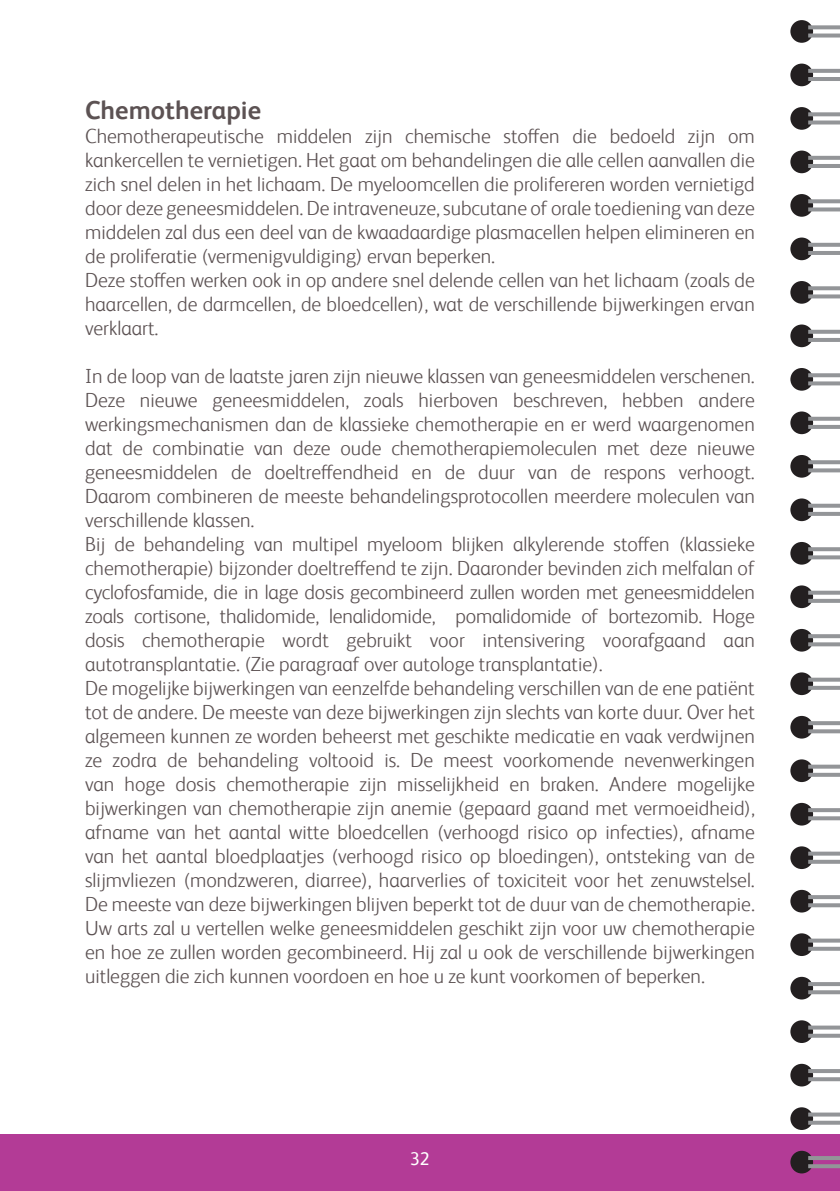
<style>
.page{position:relative;width:840px;height:1191px;background:#fff}
.page>*{position:absolute;margin:0;border:0;box-sizing:border-box;transform-origin:0 0}
.inter_titre_2_-_bold_gris{font:700 26px "BMS Humanity";color:#5c5253}
.texte_base{font:300 20px/24px "BMS Humanity";color:#5c5253;text-align:justify}
.t1{font:18px "BMS Humanity";color:#fff}
</style>
<div class="page">
<div style="left:0;top:1134px;width:839px;height:57px;background:#b33b96"></div>
<div style="left:790px;top:455px;width:22px;height:22px;background:#231f20;border-radius:50%"></div>
<svg style="left:808px;top:460px;width:31px;height:4px"></svg>
<svg style="left:808px;top:468px;width:31px;height:4px"></svg>
<div style="left:790px;top:107px;width:22px;height:23px;background:#231f20;border-radius:50%"></div>
<svg style="left:808px;top:112px;width:31px;height:4px"></svg>
<svg style="left:808px;top:120px;width:31px;height:4px"></svg>
<div style="left:790px;top:803px;width:22px;height:22px;background:#231f20;border-radius:50%"></div>
<svg style="left:808px;top:808px;width:31px;height:4px"></svg>
<svg style="left:808px;top:816px;width:31px;height:4px"></svg>
<div style="left:790px;top:629px;width:22px;height:22px;background:#231f20;border-radius:50%"></div>
<svg style="left:808px;top:634px;width:31px;height:4px"></svg>
<svg style="left:808px;top:642px;width:31px;height:4px"></svg>
<div style="left:790px;top:281px;width:22px;height:23px;background:#231f20;border-radius:50%"></div>
<svg style="left:808px;top:286px;width:31px;height:4px"></svg>
<svg style="left:808px;top:294px;width:31px;height:4px"></svg>
<div style="left:790px;top:976px;width:22px;height:23px;background:#231f20;border-radius:50%"></div>
<hr style="left:807px;top:982px;width:32px;height:4px;background:#939598">
<svg style="left:808px;top:990px;width:31px;height:4px"></svg>
<div style="left:790px;top:542px;width:22px;height:22px;background:#231f20;border-radius:50%"></div>
<svg style="left:808px;top:547px;width:31px;height:4px"></svg>
<svg style="left:808px;top:555px;width:31px;height:4px"></svg>
<div style="left:790px;top:194px;width:22px;height:23px;background:#231f20;border-radius:50%"></div>
<svg style="left:808px;top:199px;width:31px;height:4px"></svg>
<svg style="left:808px;top:207px;width:31px;height:4px"></svg>
<div style="left:790px;top:890px;width:22px;height:22px;background:#231f20;border-radius:50%"></div>
<hr style="left:807px;top:895px;width:32px;height:4px;background:#939598">
<svg style="left:808px;top:903px;width:31px;height:4px"></svg>
<div style="left:790px;top:1150px;width:22px;height:23px;background:#231f20;border-radius:50%"></div>
<hr style="left:807px;top:1156px;width:32px;height:4px;background:#939598">
<svg style="left:808px;top:1164px;width:31px;height:4px"></svg>
<div style="left:790px;top:20px;width:22px;height:23px;background:#231f20;border-radius:50%"></div>
<svg style="left:808px;top:25px;width:31px;height:4px"></svg>
<svg style="left:808px;top:34px;width:31px;height:4px"></svg>
<div style="left:790px;top:716px;width:22px;height:22px;background:#231f20;border-radius:50%"></div>
<svg style="left:808px;top:721px;width:31px;height:4px"></svg>
<svg style="left:808px;top:729px;width:31px;height:4px"></svg>
<div style="left:790px;top:368px;width:22px;height:23px;background:#231f20;border-radius:50%"></div>
<svg style="left:808px;top:373px;width:31px;height:4px"></svg>
<svg style="left:808px;top:381px;width:31px;height:4px"></svg>
<div style="left:790px;top:1063px;width:22px;height:23px;background:#231f20;border-radius:50%"></div>
<hr style="left:807px;top:1069px;width:32px;height:4px;background:#939598">
<svg style="left:808px;top:1077px;width:31px;height:4px"></svg>
<div style="left:790px;top:498px;width:22px;height:23px;background:#231f20;border-radius:50%"></div>
<svg style="left:808px;top:504px;width:31px;height:4px"></svg>
<hr style="left:807px;top:512px;width:32px;height:4px;background:#939598">
<div style="left:790px;top:151px;width:22px;height:22px;background:#231f20;border-radius:50%"></div>
<svg style="left:808px;top:156px;width:31px;height:4px"></svg>
<hr style="left:807px;top:164px;width:32px;height:4px;background:#939598">
<div style="left:790px;top:846px;width:22px;height:23px;background:#231f20;border-radius:50%"></div>
<svg style="left:808px;top:851px;width:31px;height:4px"></svg>
<svg style="left:808px;top:859px;width:31px;height:4px"></svg>
<div style="left:790px;top:672px;width:22px;height:23px;background:#231f20;border-radius:50%"></div>
<svg style="left:808px;top:677px;width:31px;height:4px"></svg>
<svg style="left:808px;top:686px;width:31px;height:4px"></svg>
<div style="left:790px;top:324px;width:22px;height:23px;background:#231f20;border-radius:50%"></div>
<svg style="left:808px;top:330px;width:31px;height:4px"></svg>
<hr style="left:807px;top:338px;width:32px;height:4px;background:#939598">
<div style="left:790px;top:1020px;width:22px;height:23px;background:#231f20;border-radius:50%"></div>
<svg style="left:808px;top:1025px;width:31px;height:4px"></svg>
<svg style="left:808px;top:1033px;width:31px;height:4px"></svg>
<div style="left:790px;top:585px;width:22px;height:23px;background:#231f20;border-radius:50%"></div>
<svg style="left:808px;top:590px;width:31px;height:4px"></svg>
<svg style="left:808px;top:599px;width:31px;height:4px"></svg>
<div style="left:790px;top:237px;width:22px;height:23px;background:#231f20;border-radius:50%"></div>
<svg style="left:808px;top:243px;width:31px;height:4px"></svg>
<hr style="left:807px;top:251px;width:32px;height:4px;background:#939598">
<div style="left:790px;top:933px;width:22px;height:23px;background:#231f20;border-radius:50%"></div>
<svg style="left:808px;top:938px;width:31px;height:4px"></svg>
<svg style="left:808px;top:946px;width:31px;height:4px"></svg>
<div style="left:790px;top:64px;width:22px;height:22px;background:#231f20;border-radius:50%"></div>
<svg style="left:808px;top:69px;width:31px;height:4px"></svg>
<hr style="left:807px;top:77px;width:32px;height:4px;background:#939598">
<div style="left:790px;top:759px;width:22px;height:23px;background:#231f20;border-radius:50%"></div>
<svg style="left:808px;top:764px;width:31px;height:4px"></svg>
<svg style="left:808px;top:773px;width:31px;height:4px"></svg>
<div style="left:790px;top:411px;width:22px;height:23px;background:#231f20;border-radius:50%"></div>
<svg style="left:808px;top:417px;width:31px;height:4px"></svg>
<hr style="left:807px;top:425px;width:32px;height:4px;background:#939598">
<div style="left:790px;top:1107px;width:22px;height:23px;background:#231f20;border-radius:50%"></div>
<svg style="left:808px;top:1112px;width:31px;height:4px"></svg>
<svg style="left:808px;top:1120px;width:31px;height:4px"></svg>
<p class="inter_titre_2_-_bold_gris" style="left:85px;top:92px;width:177px">Chemotherapie</p>
<p class="texte_base" style="left:85px;top:123px;width:671px">Chemotherapeutische middelen zijn chemische stoffen die bedoeld zijn om kankercellen te vernietigen. Het gaat om behandelingen die alle cellen aanvallen die zich snel delen in het lichaam. De myeloomcellen die prolifereren worden vernietigd door deze geneesmiddelen. De intraveneuze, subcutane of orale toediening van deze middelen zal dus een deel van de kwaadaardige plasmacellen helpen elimineren en de proliferatie (vermenigvuldiging) ervan beperken.</p>
<p class="texte_base" style="left:85px;top:267px;width:670px">Deze stoffen werken ook in op andere snel delende cellen van het lichaam (zoals de haarcellen, de darmcellen, de bloedcellen), wat de verschillende bijwerkingen ervan verklaart.</p>
<p class="texte_base" style="left:85px;top:363px;width:671px">In de loop van de laatste jaren zijn nieuwe klassen van geneesmiddelen verschenen.<br>Deze nieuwe geneesmiddelen, zoals hierboven beschreven, hebben andere werkingsmechanismen dan de klassieke chemotherapie en er werd waargenomen dat de combinatie van deze oude chemotherapiemoleculen met deze nieuwe geneesmiddelen de doeltreffendheid en de duur van de respons verhoogt.<br>Daarom combineren de meeste behandelingsprotocollen meerdere moleculen van verschillende klassen.</p>
<p class="texte_base" style="left:85px;top:531px;width:670px">Bij de behandeling van multipel myeloom blijken alkylerende stoffen (klassieke chemotherapie) bijzonder doeltreffend te zijn. Daaronder bevinden zich melfalan of cyclofosfamide, die in lage dosis gecombineerd zullen worden met geneesmiddelen zoals cortisone, thalidomide, lenalidomide, pomalidomide of bortezomib. Hoge dosis chemotherapie wordt gebruikt voor intensivering voorafgaand aan autotransplantatie. (Zie paragraaf over autologe transplantatie).</p>
<p class="texte_base" style="left:85px;top:675px;width:671px">De mogelijke bijwerkingen van eenzelfde behandeling verschillen van de ene patiënt tot de andere. De meeste van deze bijwerkingen zijn slechts van korte duur. Over het algemeen kunnen ze worden beheerst met geschikte medicatie en vaak verdwijnen ze zodra de behandeling voltooid is. De meest voorkomende nevenwerkingen van hoge dosis chemotherapie zijn misselijkheid en braken. Andere mogelijke bijwerkingen van chemotherapie zijn anemie (gepaard gaand met vermoeidheid), afname van het aantal witte bloedcellen (verhoogd risico op infecties), afname van het aantal bloedplaatjes (verhoogd risico op bloedingen), ontsteking van de slijmvliezen (mondzweren, diarree), haarverlies of toxiciteit voor het zenuwstelsel.<br>De meeste van deze bijwerkingen blijven beperkt tot de duur van de chemotherapie.</p>
<p class="texte_base" style="left:85px;top:915px;width:671px">Uw arts zal u vertellen welke geneesmiddelen geschikt zijn voor uw chemotherapie en hoe ze zullen worden gecombineerd. Hij zal u ook de verschillende bijwerkingen uitleggen die zich kunnen voordoen en hoe u ze kunt voorkomen of beperken.</p>
<p class="t1" style="left:410px;top:1146px;width:21px">32</p>
</div>
